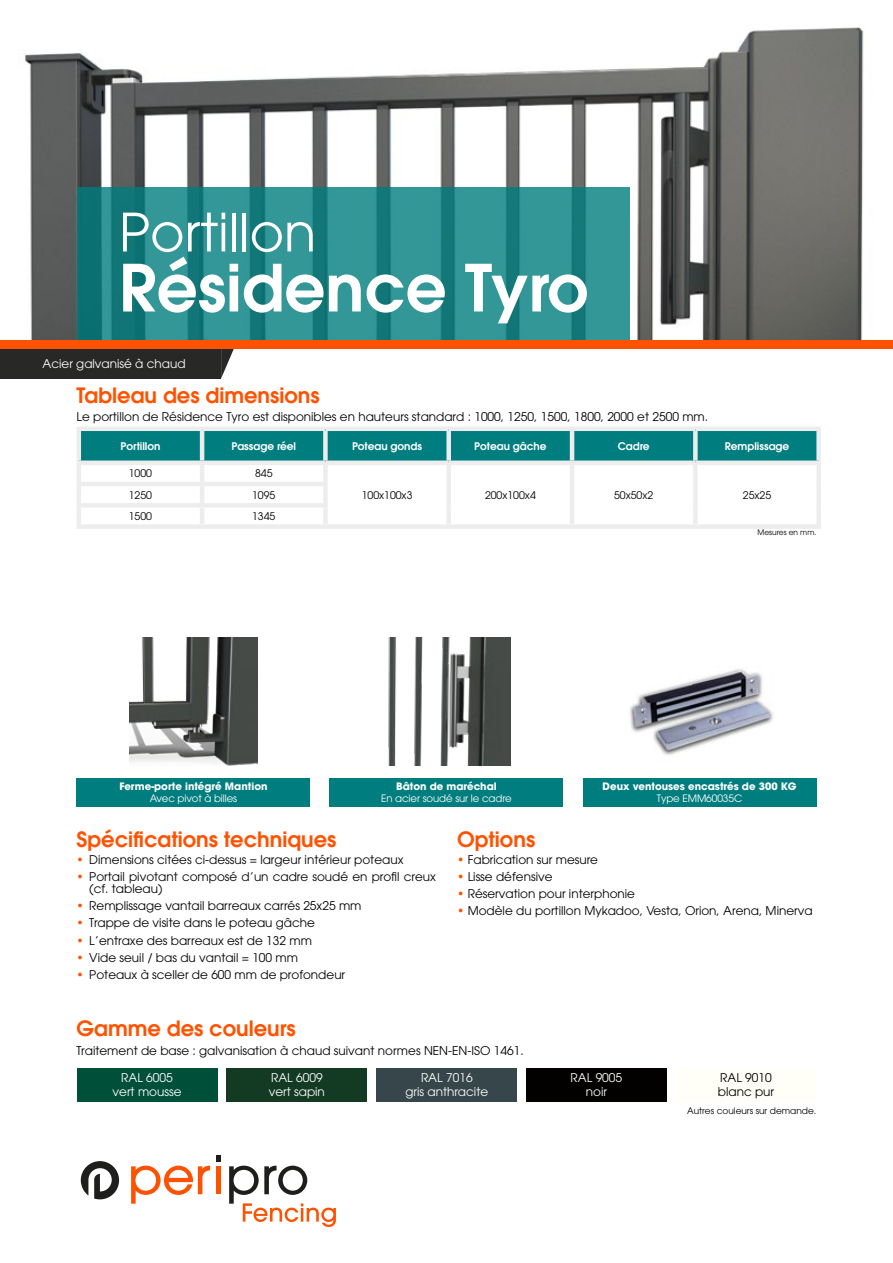
<style>
.page{position:relative;width:893px;height:1263px;background:#fff}
.page>*{position:absolute;margin:0;border:0;box-sizing:border-box;transform-origin:0 0}
.t1{font:600 64.5px "ITC Avant Garde Pro";color:#fff}
.t2{font:52.5px "ITC Avant Garde Pro";color:#fff}
.t3{font:600 21px "ITC Avant Garde Pro";color:#ff5200}
.t4{font:12px/12px "ITC Avant Garde Pro";color:#000}
.t5{font:12px/13.5px "ITC Avant Garde Pro";color:#fff;text-align:center}
.t6{font:600 10.5px "ITC Avant Garde Pro";color:#fff}
.t7{font:10.5px "ITC Avant Garde Pro";color:#000}
.t8{font:700 10.2px "ITC Avant Garde Pro";color:#fff}
.t9{font:10.2px "ITC Avant Garde Pro";letter-spacing:-.01em;color:#fff}
.t10{font:9px "ITC Avant Garde Pro";color:#000}
.t11{font:7.5px "ITC Avant Garde Pro";color:#000}
.s1{color:#ff5200}
</style>
<div class="page">
<div style="left:0;top:349px;width:221px;height:29px;background:#282827"></div>
<svg style="left:221px;top:349px;width:13px;height:29px"></svg>
<svg style="left:131px;top:1165px;width:79px;height:39px"></svg>
<hr style="left:216px;top:1166px;width:4px;height:28px;background:#ff5200">
<svg style="left:216px;top:1155px;width:4px;height:6px"></svg>
<svg style="left:81px;top:1161px;width:38px;height:38px"></svg>
<svg style="left:229px;top:1165px;width:107px;height:62px"></svg>
<img style="left:25px;top:27px;width:839px;height:313px">
<svg style="left:77px;top:187px;width:553px;height:153px;background:#288c8e"></svg>
<img style="left:130px;top:638px;width:127px;height:127px">
<img style="left:388px;top:638px;width:122px;height:127px">
<img style="left:630px;top:669px;width:144px;height:86px">
<div style="left:77px;top:778px;width:233px;height:29px;background:#007d7f"></div>
<div style="left:330px;top:778px;width:233px;height:29px;background:#007d7f"></div>
<div style="left:583px;top:778px;width:233px;height:29px;background:#007d7f"></div>
<div style="left:0;top:340px;width:893px;height:9px;background:#ff5200"></div>
<div style="left:81px;top:431px;width:735px;height:29px;background:#007d7f"></div>
<hr style="left:200px;top:431px;width:4px;height:29px;background:#ededed">
<div style="left:323px;top:431px;width:5px;height:29px;background:#ededed"></div>
<div style="left:446px;top:431px;width:5px;height:29px;background:#ededed"></div>
<hr style="left:77px;top:465px;width:4px;height:17px;background:#ededed">
<hr style="left:200px;top:465px;width:4px;height:17px;background:#ededed">
<div style="left:323px;top:465px;width:5px;height:17px;background:#ededed"></div>
<div style="left:446px;top:465px;width:5px;height:19px;background:#ededed"></div>
<hr style="left:570px;top:465px;width:4px;height:19px;background:#ededed">
<div style="left:693px;top:465px;width:5px;height:19px;background:#ededed"></div>
<div style="left:816px;top:465px;width:5px;height:19px;background:#ededed"></div>
<hr style="left:77px;top:486px;width:4px;height:17px;background:#ededed">
<hr style="left:200px;top:486px;width:4px;height:17px;background:#ededed">
<div style="left:323px;top:486px;width:5px;height:17px;background:#ededed"></div>
<div style="left:446px;top:484px;width:5px;height:21px;background:#ededed"></div>
<hr style="left:570px;top:484px;width:4px;height:21px;background:#ededed">
<div style="left:693px;top:484px;width:5px;height:21px;background:#ededed"></div>
<div style="left:816px;top:484px;width:5px;height:21px;background:#ededed"></div>
<hr style="left:77px;top:508px;width:4px;height:16px;background:#ededed">
<hr style="left:200px;top:508px;width:4px;height:16px;background:#ededed">
<div style="left:323px;top:508px;width:5px;height:16px;background:#ededed"></div>
<div style="left:446px;top:505px;width:5px;height:19px;background:#ededed"></div>
<hr style="left:570px;top:505px;width:4px;height:19px;background:#ededed">
<div style="left:693px;top:505px;width:5px;height:19px;background:#ededed"></div>
<div style="left:816px;top:505px;width:5px;height:19px;background:#ededed"></div>
<div style="left:77px;top:426px;width:125px;height:5px;background:#ededed"></div>
<hr style="left:77px;top:431px;width:4px;height:29px;background:#ededed">
<div style="left:202px;top:426px;width:123px;height:5px;background:#ededed"></div>
<div style="left:325px;top:426px;width:124px;height:5px;background:#ededed"></div>
<div style="left:449px;top:426px;width:123px;height:5px;background:#ededed"></div>
<div style="left:572px;top:426px;width:123px;height:5px;background:#ededed"></div>
<hr style="left:570px;top:431px;width:4px;height:29px;background:#ededed">
<div style="left:695px;top:426px;width:126px;height:5px;background:#ededed"></div>
<div style="left:693px;top:431px;width:5px;height:29px;background:#ededed"></div>
<div style="left:816px;top:431px;width:5px;height:29px;background:#ededed"></div>
<div style="left:77px;top:460px;width:125px;height:5px;background:#ededed"></div>
<div style="left:202px;top:460px;width:123px;height:5px;background:#ededed"></div>
<div style="left:325px;top:460px;width:124px;height:5px;background:#ededed"></div>
<div style="left:449px;top:460px;width:123px;height:5px;background:#ededed"></div>
<div style="left:572px;top:460px;width:123px;height:5px;background:#ededed"></div>
<div style="left:695px;top:460px;width:126px;height:5px;background:#ededed"></div>
<hr style="left:77px;top:482px;width:125px;height:4px;background:#ededed">
<hr style="left:202px;top:482px;width:126px;height:4px;background:#ededed">
<div style="left:77px;top:503px;width:125px;height:5px;background:#ededed"></div>
<div style="left:202px;top:503px;width:126px;height:5px;background:#ededed"></div>
<div style="left:77px;top:524px;width:125px;height:5px;background:#ededed"></div>
<div style="left:202px;top:524px;width:123px;height:5px;background:#ededed"></div>
<div style="left:325px;top:524px;width:124px;height:5px;background:#ededed"></div>
<div style="left:449px;top:524px;width:123px;height:5px;background:#ededed"></div>
<div style="left:572px;top:524px;width:123px;height:5px;background:#ededed"></div>
<div style="left:695px;top:524px;width:126px;height:5px;background:#ededed"></div>
<div style="left:77px;top:1068px;width:140px;height:34px;background:#004f38"></div>
<div style="left:227px;top:1068px;width:140px;height:34px;background:#133a22"></div>
<div style="left:376px;top:1068px;width:141px;height:34px;background:#37464a"></div>
<div style="left:526px;top:1068px;width:141px;height:34px;background:#020100"></div>
<div style="left:676px;top:1068px;width:140px;height:34px;background:#fffef7"></div>
<h2 class="t2" style="left:119px;top:200px;width:198px">Portillon</h2>
<h1 class="t1" style="left:119px;top:246px;width:471px">Résidence Tyro</h1>
<p class="t5" style="left:43px;top:357px;width:145px">Acier galvanisé à chaud</p>
<h3 class="t3" style="left:77px;top:381px;width:245px">Tableau des dimensions</h3>
<p class="t4" style="left:77px;top:410px;width:633px">Le portillon de Résidence Tyro est disponibles en hauteurs standard : 1000, 1250, 1500, 1800, 2000 et 2500 mm.</p>
<p class="t6" style="left:120px;top:439px;width:41px">Portillon</p>
<p class="t6" style="left:231px;top:439px;width:66px">Passage réel</p>
<p class="t6" style="left:352px;top:439px;width:72px">Poteau gonds</p>
<p class="t6" style="left:474px;top:439px;width:74px">Poteau gâche</p>
<p class="t6" style="left:618px;top:439px;width:33px">Cadre</p>
<p class="t6" style="left:725px;top:439px;width:66px">Remplissage</p>
<p class="t7" style="left:129px;top:467px;width:25px">1000</p>
<p class="t7" style="left:255px;top:467px;width:19px">845</p>
<p class="t7" style="left:129px;top:488px;width:25px">1250</p>
<p class="t7" style="left:252px;top:488px;width:25px">1095</p>
<p class="t7" style="left:362px;top:488px;width:52px">100x100x3</p>
<p class="t7" style="left:485px;top:488px;width:52px">200x100x4</p>
<p class="t7" style="left:614px;top:488px;width:41px">50x50x2</p>
<p class="t7" style="left:743px;top:488px;width:30px">25x25</p>
<p class="t7" style="left:129px;top:509px;width:25px">1500</p>
<p class="t7" style="left:252px;top:509px;width:25px">1345</p>
<p class="t11" style="left:757px;top:527px;width:60px">Mesures en mm.</p>
<p class="t8" style="left:119px;top:779px;width:150px">Ferme-porte intégré Mantion</p>
<p class="t9" style="left:150px;top:792px;width:89px">Avec pivot à billes</p>
<p class="t8" style="left:396px;top:779px;width:102px">Bâton de maréchal</p>
<p class="t9" style="left:381px;top:792px;width:132px">En acier soudé sur le cadre</p>
<p class="t8" style="left:603px;top:779px;width:195px">Deux ventouses encastrés de 300 KG</p>
<p class="t9" style="left:657px;top:792px;width:87px">Type EMM60035C</p>
<h3 class="t3" style="left:77px;top:825px;width:261px">Spécifications techniques</h3>
<p class="t4" style="left:77px;top:853px;width:328px"><span class="s1">•</span> Dimensions citées ci-dessus = largeur intérieur poteaux</p>
<p class="t4" style="left:89px;top:871px;width:348px;text-indent:-13px"><span class="s1">•</span> Portail pivotant composé d’un cadre soudé en profil creux (cf. tableau)</p>
<p class="t4" style="left:77px;top:900px;width:286px"><span class="s1">•</span> Remplissage vantail barreaux carrés 25x25 mm</p>
<p class="t4" style="left:77px;top:917px;width:240px"><span class="s1">•</span> Trappe de visite dans le poteau gâche</p>
<p class="t4" style="left:77px;top:934px;width:237px"><span class="s1">•</span> L’entraxe des barreaux est de 132 mm</p>
<p class="t4" style="left:77px;top:951px;width:223px"><span class="s1">•</span> Vide seuil / bas du vantail = 100 mm</p>
<p class="t4" style="left:77px;top:968px;width:270px"><span class="s1">•</span> Poteaux à sceller de 600 mm de profondeur</p>
<h3 class="t3" style="left:77px;top:1015px;width:221px">Gamme des couleurs</h3>
<h3 class="t3" style="left:457px;top:825px;width:80px">Options</h3>
<p class="t4" style="left:457px;top:853px;width:142px"><span class="s1">•</span> Fabrication sur mesure</p>
<p class="t4" style="left:457px;top:871px;width:97px"><span class="s1">•</span> Lisse défensive</p>
<p class="t4" style="left:457px;top:888px;width:179px"><span class="s1">•</span> Réservation pour interphonie</p>
<p class="t4" style="left:457px;top:905px;width:357px"><span class="s1">•</span> Modèle du portillon Mykadoo, Vesta, Orion, Arena, Minerva</p>
<p class="t4" style="left:77px;top:1044px;width:449px">Traitement de base : galvanisation à chaud suivant normes NEN-EN-ISO 1461.</p>
<p class="t5" style="left:113px;top:1071px;width:70px">RAL 6005 vert mousse</p>
<p class="t5" style="left:269px;top:1071px;width:58px;text-align:left">RAL 6009 vert sapin</p>
<p class="t5" style="left:405px;top:1071px;width:84px">RAL 7016<br>gris anthracite</p>
<p class="t5" style="left:571px;top:1071px;width:53px">RAL 9005 noir</p>
<p class="t4" style="left:718px;top:1071px;width:58px;line-height:13.5px">RAL 9010 blanc pur</p>
<p class="t10" style="left:687px;top:1105px;width:131px">Autres couleurs sur demande.</p>
</div>
